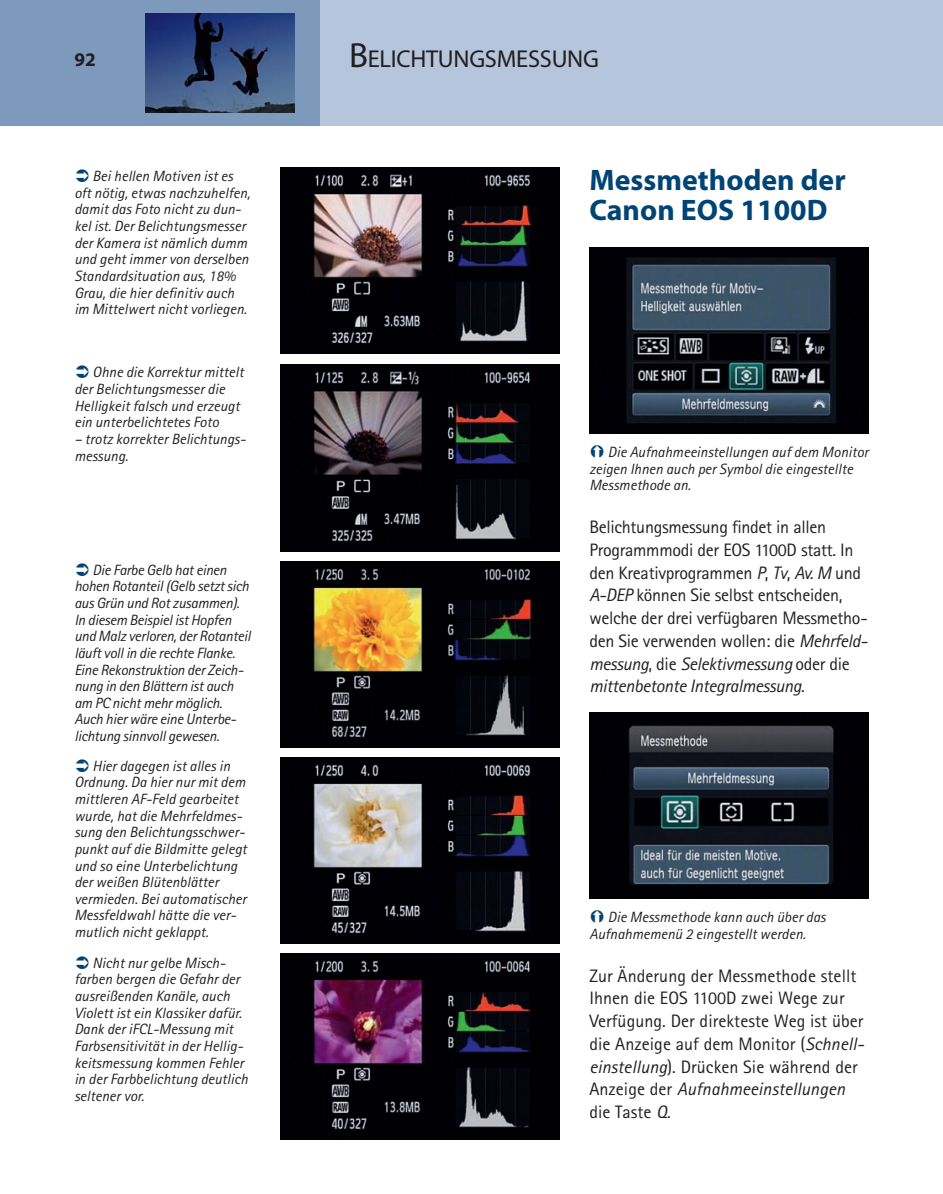
<style>
.page{position:relative;width:943px;height:1194px;background:#fff}
.page>*{position:absolute;margin:0;border:0;box-sizing:border-box;transform-origin:0 0}
.t1{font:700 29.75px/29.8px "Myriad";color:#004475}
.t2{font:24.5px "Myriad";letter-spacing:-.01em;color:#231f20}
.t3{font:700 19.25px "Myriad";color:#231f20}
.t4{font:18.03px/22.8px "Rotis Sans Serif";letter-spacing:-.015em;color:#231f20}
.t5{font:18.03px/22.8px "Rotis Sans Serif";letter-spacing:.005em;color:#231f20}
.t6{font:italic 14.88px/16.6px "Rotis Sans Serif";color:#231f20}
.t7{font:italic 14.88px/16.6px "Rotis Sans Serif";letter-spacing:-.02em;color:#231f20}
.s1{font-size:35px}
.s2{font-style:italic}
</style>
<div class="page">
<div style="left:319px;top:0;width:347px;height:125px;background:#b5c5db"></div>
<div style="left:666px;top:0;width:276px;height:125px;background:#b5c5db"></div>
<div style="left:0;top:0;width:319px;height:125px;background:#7d9abd"></div>
<img style="left:145px;top:14px;width:149px;height:99px">
<img style="left:280px;top:168px;width:279px;height:186px">
<img style="left:589px;top:247px;width:279px;height:186px">
<img style="left:589px;top:712px;width:279px;height:186px">
<img style="left:280px;top:365px;width:279px;height:186px">
<img style="left:280px;top:561px;width:279px;height:186px">
<img style="left:280px;top:757px;width:279px;height:186px">
<img style="left:280px;top:953px;width:279px;height:186px">
<p class="t3" style="left:74px;top:49px;width:23px">92</p>
<h2 class="t2" style="left:349px;top:47px;width:251px"><span class="s1">B</span>ELICHTUNGSMESSUNG</h2>
<p class="t6" style="left:74px;top:168px;width:177px;text-indent:18px">Bei hellen Motiven ist es oft nötig, etwas nachzuhelfen, damit das Foto nicht zu dun&shy;kel ist. Der Belichtungsmesser der Kamera ist nämlich dumm und geht immer von derselben<br>Standardsituation aus, 18%<br>Grau, die hier definitiv auch im Mittelwert nicht vorliegen.</p>
<p class="t6" style="left:74px;top:364px;width:171px;text-indent:18px">Ohne die Korrektur mittelt der Belichtungsmesser die<br>Helligkeit falsch und erzeugt ein unterbelichtetes Foto</p>
<p class="t6" style="left:74px;top:431px;width:173px">– trotz korrekter Belichtungs&shy;messung.</p>
<p class="t7" style="left:74px;top:561px;width:178px;text-indent:18px">Die Farbe Gelb hat einen hohen Rotanteil (Gelb setzt sich aus Grün und Rot zusammen).<br>In diesem Beispiel ist Hopfen und Malz verloren, der Rotanteil läuft voll in die rechte Flanke.<br>Eine Rekonstruktion der Zeich&shy;nung in den Blättern ist auch am PC nicht mehr möglich.<br>Auch hier wäre eine Unterbe&shy;lichtung sinnvoll gewesen.</p>
<p class="t6" style="left:74px;top:757px;width:174px;text-indent:18px">Hier dagegen ist alles in<br>Ordnung. Da hier nur mit dem mittleren AF-Feld gearbeitet wurde, hat die Mehrfeldmes&shy;sung den Belichtungsschwer&shy;punkt auf die Bildmitte gelegt und so eine Unterbelichtung der weißen Blütenblätter vermieden. Bei automatischer<br>Messfeldwahl hätte die ver&shy;mutlich nicht geklappt.</p>
<p class="t6" style="left:74px;top:954px;width:175px;text-indent:18px">Nicht nur gelbe Misch&shy;farben bergen die Gefahr der ausreißenden Kanäle, auch<br>Violett ist ein Klassiker dafür.<br>Dank der iFCL-Messung mit<br>Farbsensitivität in der Hellig&shy;keitsmessung kommen Fehler in der Farbbelichtung deutlich seltener vor.</p>
<h1 class="t1" style="left:589px;top:166px;width:258px">Messmethoden der<br>Canon EOS 1100D</h1>
<p class="t6" style="left:589px;top:444px;width:281px;text-indent:18px">Die Aufnahmeeinstellungen auf dem Monitor zeigen Ihnen auch per Symbol die eingestellte<br>Messmethode an.</p>
<p class="t4" style="left:589px;top:515px;width:280px">Belichtungsmessung findet in allen Programmmodi der EOS 1100D statt. In den Kreativprogrammen <span class="s2">P</span>, <span class="s2">Tv</span>, <span class="s2">Av. M</span> und <span class="s2">A‑DEP</span> können Sie selbst entscheiden, welche der drei verfügbaren Messmetho&shy;den Sie verwenden wollen: die <span class="s2">Mehrfeld&shy;messung</span>, die <span class="s2">Selektivmessung</span> oder die <span class="s2">mittenbetonte Integralmessung</span>.</p>
<p class="t6" style="left:589px;top:909px;width:238px;text-indent:19px">Die Messmethode kann auch über das<br>Aufnahmemenü 2 eingestellt werden.</p>
<p class="t5" style="left:589px;top:964px;width:276px">Zur Änderung der Messmethode stellt Ihnen die EOS 1100D zwei Wege zur Verfügung. Der direkteste Weg ist über die Anzeige auf dem Monitor (<span class="s2">Schnell&shy;einstellung</span>). Drücken Sie während der Anzeige der <span class="s2">Aufnahmeeinstellungen </span>die Taste <span class="s2">Q</span>.</p>
</div>
